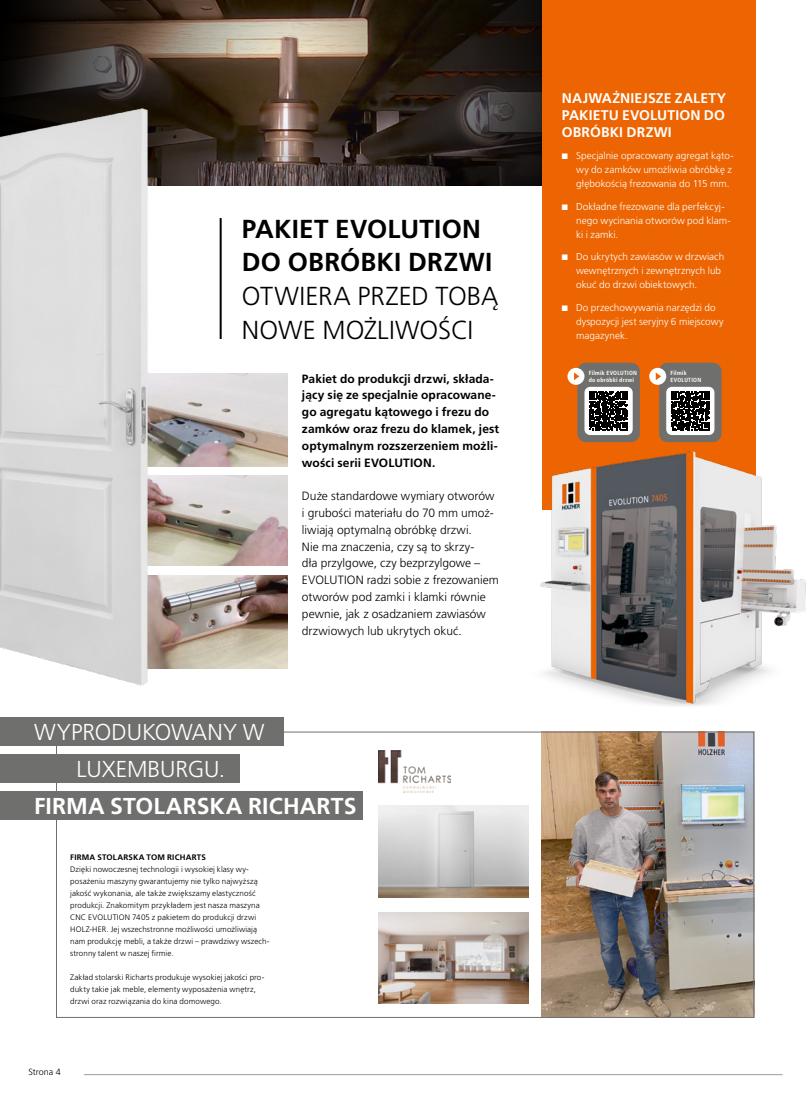
<style>
.page{position:relative;width:811px;height:1103px;background:#fff}
.page>*{position:absolute;margin:0;border:0;box-sizing:border-box;transform-origin:0 0}
.t1{font:300 26px/33.8px "Frutiger LT Pro";color:#000}
.t2{font:700 26px/33.8px "Frutiger LT Pro";letter-spacing:.01em;color:#000}
.t3{font:300 23px "Frutiger LT Pro";letter-spacing:-.005em;color:#fff}
.t4{font:700 23px "Frutiger LT Pro";letter-spacing:.005em;color:#fff}
.t5{font:700 14px/16.8px "Frutiger LT Pro";letter-spacing:.01em;color:#fff;text-align:justify}
.t6{font:300 12px/16.8px "Frutiger LT Pro";color:#000}
.t7{font:700 12px/16.8px "Frutiger LT Pro";letter-spacing:.005em;color:#000}
.t8{font:300 10px/14px "Frutiger LT Pro";letter-spacing:.005em;color:#fff}
.t9{font:300 9px "Frutiger LT Pro";color:#000}
.t10{font:300 8px/12px "Frutiger LT Pro";letter-spacing:.015em;color:#000}
.t11{font:700 8px "Frutiger LT Pro";letter-spacing:.025em;color:#000}
.t12{font:700 condensed 6px/7px "Frutiger LT Pro";letter-spacing:.04em;color:#fff}
</style>
<div class="page">
<svg style="left:0;top:0;width:541px;height:186px;background:#40342b"></svg>
<div style="left:541px;top:0;width:214px;height:509px;background:#ec6502"></div>
<img style="left:169px;top:373px;width:119px;height:93px">
<img style="left:379px;top:912px;width:149px;height:91px">
<img style="left:169px;top:475px;width:119px;height:90px">
<img style="left:169px;top:575px;width:119px;height:93px">
<img style="left:541px;top:733px;width:211px;height:283px">
<img style="left:379px;top:805px;width:149px;height:92px">
<img style="left:379px;top:750px;width:72px;height:42px">
<hr style="left:84px;top:1074px;width:698px;height:1px;background:#9c9d9d">
<div style="left:577px;top:363px;width:63px;height:79px;background:#6f6f6e;border-radius:9px"></div>
<div style="left:584px;top:387px;width:48px;height:48px;background:#fff;border-radius:6px"></div>
<svg style="left:589px;top:391px;width:39px;height:39px"></svg>
<div style="left:567px;top:368px;width:17px;height:17px;background:#fff;border-radius:50%"></div>
<svg style="left:574px;top:372px;width:5px;height:8px"></svg>
<div style="left:659px;top:363px;width:62px;height:79px;background:#6f6f6e;border-radius:9px"></div>
<div style="left:666px;top:387px;width:48px;height:48px;background:#fff;border-radius:6px"></div>
<svg style="left:671px;top:391px;width:38px;height:39px"></svg>
<div style="left:649px;top:368px;width:17px;height:17px;background:#fff;border-radius:50%"></div>
<svg style="left:656px;top:372px;width:5px;height:8px"></svg>
<hr style="left:220px;top:218px;width:2px;height:121px;background:#000">
<div style="left:0;top:717px;width:283px;height:28px;background:#6f6f6e"></div>
<div style="left:0;top:791px;width:362px;height:29px;background:#6f6f6e"></div>
<div style="left:0;top:754px;width:240px;height:29px;background:#6f6f6e"></div>
<img style="left:540px;top:448px;width:266px;height:258px">
<img style="left:0;top:102px;width:169px;height:584px">
<h1 class="t2" style="left:242px;top:212px;width:252px">PAKIET EVOLUTION<br>DO OBRÓBKI DRZWI</h1>
<h1 class="t1" style="left:242px;top:279px;width:258px">OTWIERA PRZED TOBĄ<br>NOWE MOŻLIWOŚCI</h1>
<h3 class="t7" style="left:302px;top:370px;width:199px">Pakiet do produkcji drzwi, składa&shy;jący się ze specjalnie opracowane&shy;go agregatu kątowego i frezu do zamków oraz frezu do klamek, jest optymalnym rozszerzeniem możli&shy;wości serii EVOLUTION.</h3>
<p class="t6" style="left:302px;top:488px;width:198px">Duże standardowe wymiary otworów i grubości materiału do 70 mm umoż&shy;liwiają optymalną obróbkę drzwi.<br>Nie ma znaczenia, czy są to skrzy-<br>dła przylgowe, czy bezprzylgowe – EVOLUTION radzi sobie z frezowaniem otworów pod zamki i klamki równie pewnie, jak z osadzaniem zawiasów drzwiowych lub ukrytych okuć.</p>
<h2 class="t3" style="left:34px;top:718px;width:232px">WYPRODUKOWANY W</h2>
<h2 class="t3" style="left:77px;top:756px;width:150px">LUXEMBURGU.</h2>
<h2 class="t4" style="left:34px;top:792px;width:324px">FIRMA STOLARSKA RICHARTS</h2>
<p class="t11" style="left:70px;top:852px;width:137px">FIRMA STOLARSKA TOM RICHARTS</p>
<p class="t10" style="left:70px;top:863px;width:201px">Dzięki nowoczesnej technologii i wysokiej klasy wy&shy;posażeniu maszyny gwarantujemy nie tylko najwyższą jakość wykonania, ale także zwiększamy elastyczność produkcji. Znakomitym przykładem jest nasza maszyna CNC EVOLUTION 7405 z pakietem do produkcji drzwi HOLZ-HER. Jej wszechstronne możliwości umożliwiają nam produkcję mebli, a także drzwi – prawdziwy wszech&shy;stronny talent w naszej firmie.</p>
<p class="t10" style="left:70px;top:971px;width:196px">Zakład stolarski Richarts produkuje wysokiej jakości pro&shy;dukty takie jak meble, elementy wyposażenia wnętrz, drzwi oraz rozwiązania do kina domowego.</p>
<p class="t9" style="left:28px;top:1066px;width:34px">Strona 4</p>
<h3 class="t5" style="left:562px;top:90px;width:166px">NAJWAŻNIEJSZE ZALETY PAKIETU EVOLUTION DO OBRÓBKI DRZWI</h3>
<p class="t8" style="left:576px;top:149px;width:159px;text-indent:-14px">■ Specjalnie opracowany agregat kąto&shy;wy do zamków umożliwia obróbkę z głębokością frezowania do 115 mm.</p>
<p class="t8" style="left:576px;top:199px;width:156px;text-indent:-14px">■ Dokładne frezowane dla perfekcyj&shy;nego wycinania otworów pod klam&shy;ki i zamki.</p>
<p class="t8" style="left:576px;top:250px;width:150px;text-indent:-14px">■ Do ukrytych zawiasów w drzwiach wewnętrznych i zewnętrznych lub okuć do drzwi obiektowych.</p>
<p class="t8" style="left:576px;top:300px;width:149px;text-indent:-14px">■ Do przechowywania narzędzi do dyspozycji jest seryjny 6 miejscowy magazynek.</p>
<p class="t12" style="left:589px;top:369px;width:50px">Filmik EVOLUTION do obróbki drzwi</p>
<p class="t12" style="left:670px;top:369px;width:32px">Filmik<br>EVOLUTION</p>
</div>
